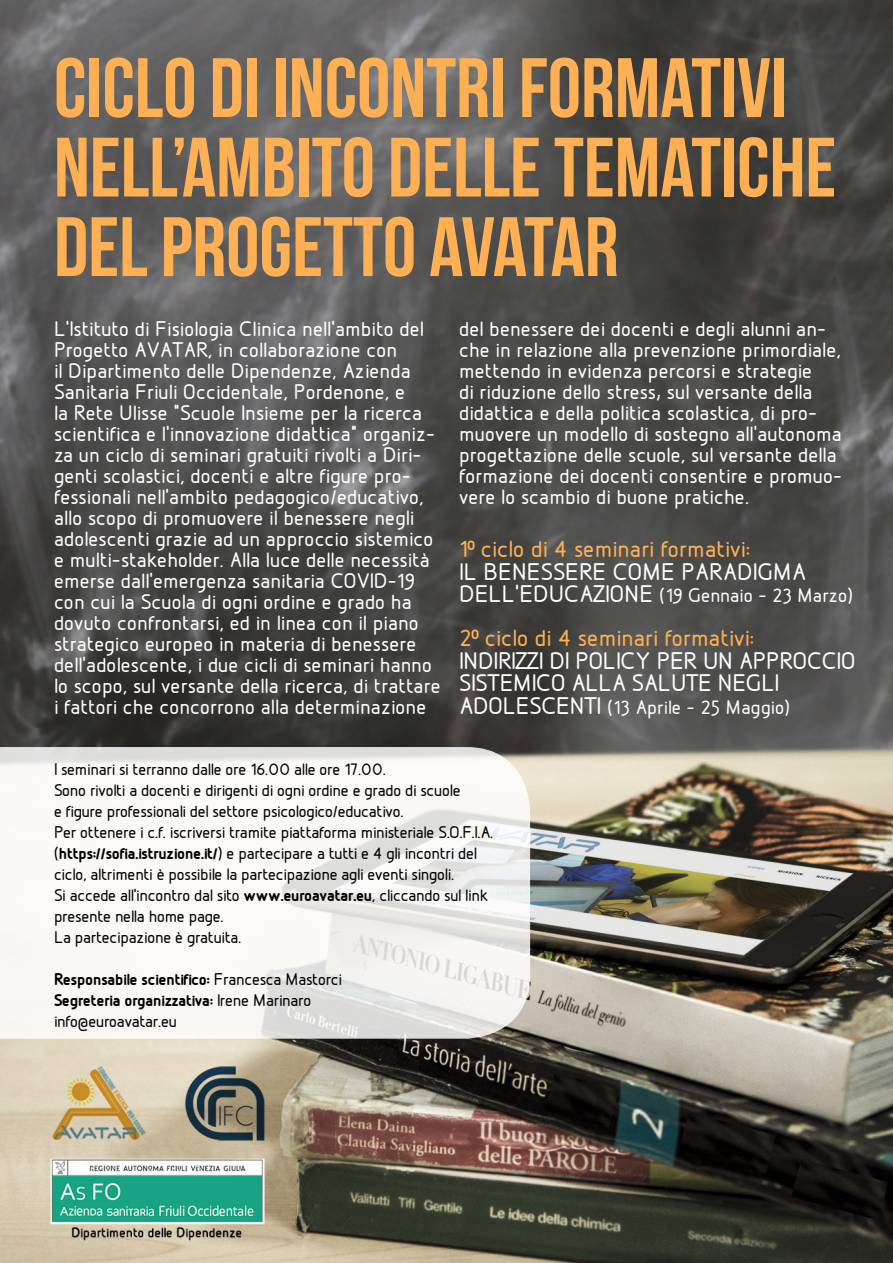
<style>
.page{position:relative;width:893px;height:1263px;background:#fff}
.page>*{position:absolute;margin:0;border:0;box-sizing:border-box;transform-origin:0 0}
.t1{font:84px/79.5px "Bebas Neue";color:#ffb055}
.t2{font:500 25.5px/22.5px "Designio";letter-spacing:-.01em;color:#fff}
.t3{font:500 25.5px "Designio";color:#ffb055}
.t4{font:500 22.5px/21px "Designio";color:#fff}
.t5{font:500 21px "Designio";color:#fff}
.t6{font:500 18px/21px "Designio";letter-spacing:-.02em;color:#000}
.t7{font:700 18px "Designio";letter-spacing:-.02em;color:#000}
.s1{font-size:25.5px}
.s2{color:#ffb055}
.s3{font-weight:700}
.s4{font-weight:500}
</style>
<div class="page">
<img style="left:0;top:0;width:893px;height:1263px">
<svg style="left:0;top:747px;width:530px;height:292px;fill:#faf9f5"></svg>
<p class="t1" style="left:54px;top:47px;width:784px">CICLO DI INCONTRI FORMATIVI<br>NELL’AMBITO DELLE TEMATICHE<br>DEL PROGETTO AVATAR</p>
<p class="t4" style="left:54px;top:318px;width:388px">L’Istituto di Fisiologia Clinica nell’ambito del Progetto AVATAR, in collaborazione con<br>il Dipartimento delle Dipendenze, Azienda Sanitaria Friuli Occidentale, Pordenone, e<br>la Rete Ulisse “Scuole Insieme per la ricerca scientifica e l’innovazione didattica” organiz&shy;za un ciclo di seminari gratuiti rivolti a Diri&shy;genti scolastici, docenti e altre figure pro&shy;fessionali nell’ambito pedagogico/educativo, allo scopo di promuovere il benessere negli adolescenti grazie ad un approccio sistemico e multi-stakeholder. Alla luce delle necessità emerse dall’emergenza sanitaria COVID-19 con cui la Scuola di ogni ordine e grado ha dovuto confrontarsi, ed in linea con il piano strategico europeo in materia di benessere dell’adolescente, i due cicli di seminari hanno lo scopo, sul versante della ricerca, di trattare i fattori che concorrono alla determinazione</p>
<p class="t4" style="left:459px;top:318px;width:385px">del benessere dei docenti e degli alunni an&shy;che in relazione alla prevenzione primordiale, mettendo in evidenza percorsi e strategie<br>di riduzione dello stress; sul versante della didattica e della politica scolastica, di pro&shy;muovere un modello di sostegno all’autonoma progettazione delle scuole, sul versante della formazione dei docenti consentire e promuo&shy;vere lo scambio di buone pratiche.</p>
<p class="t3" style="left:459px;top:536px;width:293px">1° ciclo di 4 seminari formativi:</p>
<p class="t2" style="left:459px;top:561px;width:349px">IL BENESSERE COME PARADIGMA</p>
<p class="t5" style="left:459px;top:584px;width:396px"><span class="s1">DELL’EDUCAZIONE</span> (19 Gennaio - 23 Marzo)</p>
<p class="t2" style="left:459px;top:627px;width:398px"><span class="s2">2° ciclo di 4 seminari formativi:<br></span>INDIRIZZI DI POLICY PER UN APPROCCIO<br>SISTEMICO ALLA SALUTE NEGLI</p>
<p class="t5" style="left:459px;top:696px;width:333px"><span class="s1">ADOLESCENTI</span> (13 Aprile - 25 Maggio)</p>
<p class="t6" style="left:54px;top:759px;width:334px">I seminari si terranno dalle ore 16.00 alle ore 17.00.</p>
<p class="t6" style="left:54px;top:780px;width:408px">Sono rivolti a docenti e dirigenti di ogni ordine e grado di scuole</p>
<p class="t6" style="left:54px;top:801px;width:351px">e figure professionali del settore psicologico/educativo.</p>
<p class="t6" style="left:54px;top:822px;width:441px">Per ottenere i c.f. iscriversi tramite piattaforma ministeriale S.O.F.I.A.</p>
<p class="t6" style="left:54px;top:843px;width:424px">(<span class="s3">https://sofia.istruzione.it/</span>) e partecipare a tutti e 4 gli incontri del ciclo, altrimenti è possibile la partecipazione agli eventi singoli.</p>
<p class="t6" style="left:54px;top:885px;width:435px">Si accede all’incontro dal sito <span class="s3">www.euroavatar.eu</span>, cliccando sul link presente nella home page.</p>
<p class="t6" style="left:54px;top:927px;width:189px">La partecipazione è gratuita.</p>
<p class="t7" style="left:54px;top:969px;width:290px">Responsabile scientifico: <span class="s4">Francesca Mastorci</span></p>
<p class="t7" style="left:54px;top:990px;width:259px">Segreteria organizzativa: <span class="s4">Irene Marinaro</span></p>
<p class="t6" style="left:54px;top:1011px;width:124px">info@euroavatar.eu</p>
</div>
